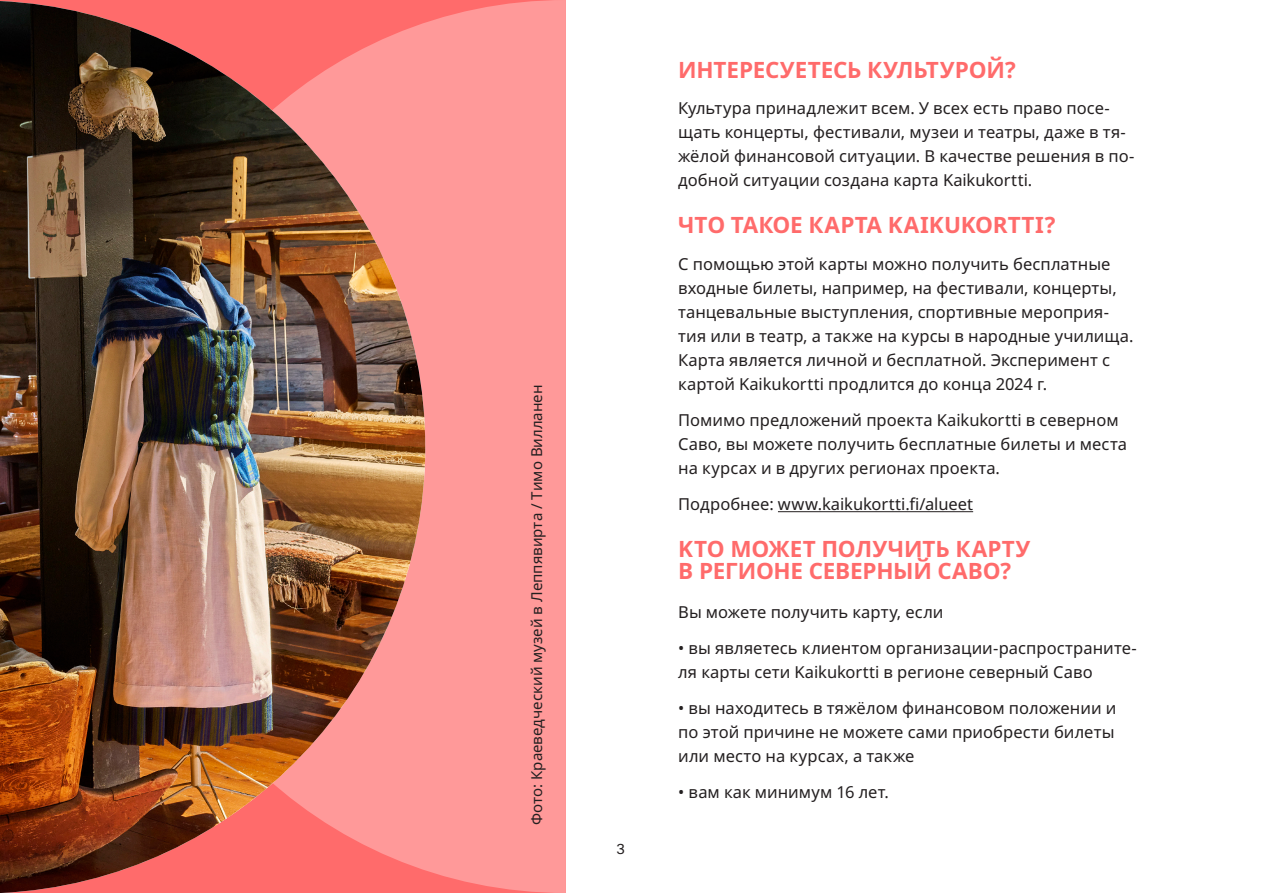
<style>
.page{position:relative;width:1263px;height:893px;background:#fff}
.page>*{position:absolute;margin:0;border:0;box-sizing:border-box;transform-origin:0 0}
.Paragraph_Style_1{font:700 22.5px/22.5px "Noto Sans";letter-spacing:-.005em;color:#ff6b6b}
.Paragraph_Style_2{font:16.5px/24px "Noto Sans";color:#231f20}
.t1{font:15px "Noto Sans";color:#231f20}
.t2{font:15px "Atkinson Hyperlegible";color:#231f20}
</style>
<div class="page">
<hr style="left:778px;top:511px;width:195px;height:1px;background:#231f20">
<div style="left:119px;top:0;width:447px;height:893px;background:#f99"></div>
<img style="left:0;top:1px;width:425px;height:892px">
<p class="t1" style="left:528px;top:825px;width:442px;rotate:-90deg">Фото: Краеведческий музей в Леппявирта / Tимо Вилланен</p>
<p class="t2" style="left:616px;top:841px;width:10px">3</p>
<p class="Paragraph_Style_1" style="left:678px;top:59px;width:339px">ИНТЕРЕСУЕТЕСЬ КУЛЬТУРОЙ?</p>
<p class="Paragraph_Style_2" style="left:678px;top:96px;width:458px">Культура принадлежит всем. У всех есть право посе&shy;щать концерты, фестивали, музеи и театры, даже в тя&shy;жёлой финансовой ситуации. В качестве решения в по&shy;добной ситуации создана карта Kaikukortti.</p>
<p class="Paragraph_Style_1" style="left:678px;top:213px;width:379px">ЧТО ТАКОЕ КАРТА KAIKUKORTTI?</p>
<p class="Paragraph_Style_2" style="left:678px;top:252px;width:457px">С помощью этой карты можно получить бесплатные входные билеты, например, на фестивали, концерты, танцевальные выступления, спортивные мероприя&shy;тия или в театр, а также на курсы в народные училища.<br>Карта является личной и бесплатной. Эксперимент с картой Kaikukortti продлится до конца 2024 г.</p>
<p class="Paragraph_Style_2" style="left:678px;top:408px;width:450px">Помимо предложений проекта Kaikukortti в северном<br>Саво, вы можете получить бесплатные билеты и места на курсах и в других регионах проекта.</p>
<p class="Paragraph_Style_2" style="left:678px;top:492px;width:296px">Подробнее: www.kaikukortti.fi/alueet</p>
<p class="Paragraph_Style_1" style="left:678px;top:537px;width:354px">KТО МОЖЕТ ПОЛУЧИТЬ КАРТУ<br>В РЕГИОНЕ СЕВЕРНЫЙ САВО?</p>
<p class="Paragraph_Style_2" style="left:678px;top:600px;width:267px">Вы можете получить карту, если</p>
<p class="Paragraph_Style_2" style="left:678px;top:636px;width:460px">• вы являетесь клиентом организации-распространите&shy;ля карты сети Kaikukortti в регионе северный Саво</p>
<p class="Paragraph_Style_2" style="left:678px;top:696px;width:440px;text-align:justify">• вы находитесь в тяжёлом финансовом положении и по этой причине не можете сами приобрести билеты или место на курсах, а также</p>
<p class="Paragraph_Style_2" style="left:678px;top:780px;width:212px">• вам как минимум 16 лет.</p>
</div>
